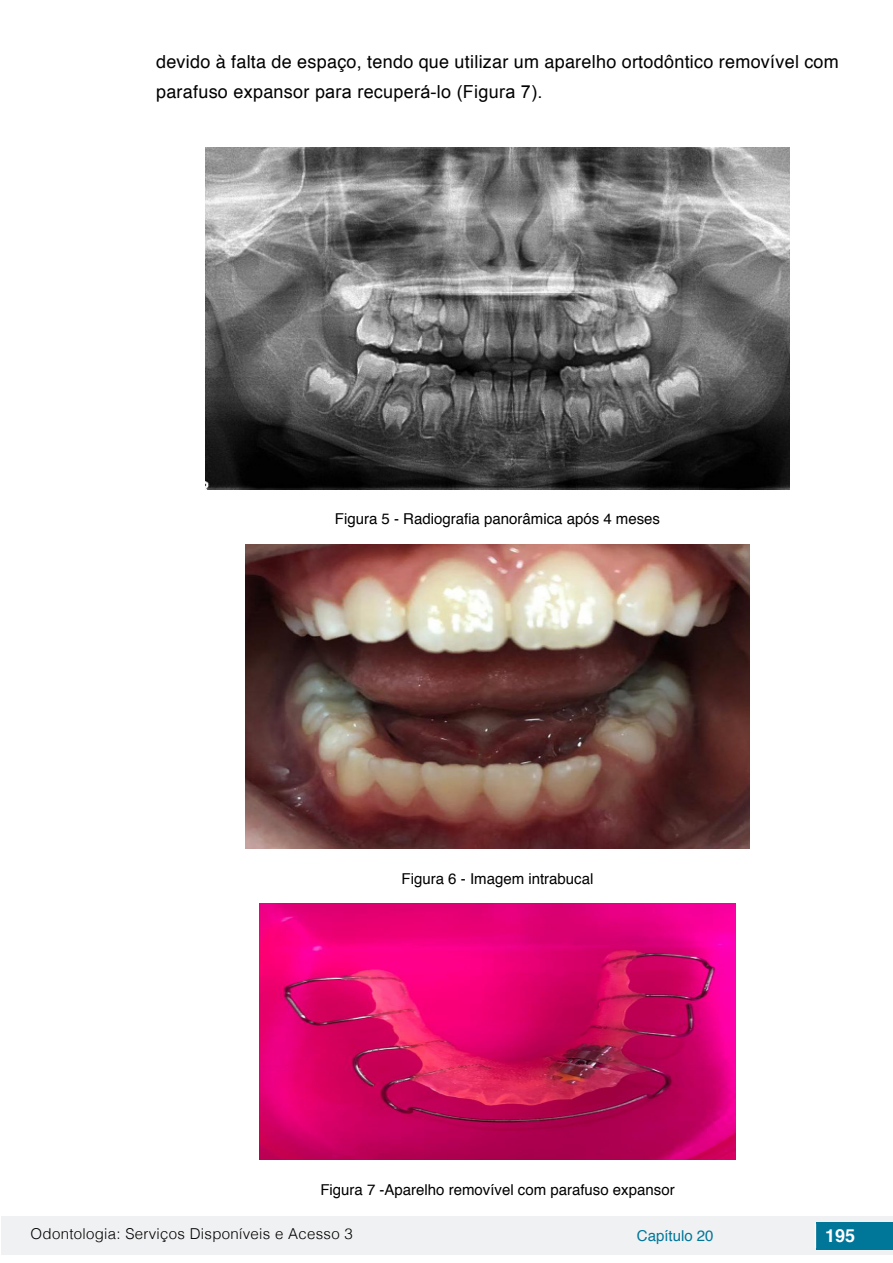
<style>
.page{position:relative;width:893px;height:1263px;background:#fff}
.page>*{position:absolute;margin:0;border:0;box-sizing:border-box;transform-origin:0 0}
.txt{font:18px/30px "Helvetica";letter-spacing:.015em;color:#000}
.t1{font:700 18px "Helvetica";color:#fff}
.info_tab_gra_imag{font:15px "Helvetica";color:#000}
.t2{font:300 15px "Helvetica";letter-spacing:.02em;color:#000}
.t3{font:15px "Helvetica";color:#007699}
.s1{font-family:"Arial"}
</style>
<div class="page">
<div style="left:1px;top:1216px;width:891px;height:38px;background:#f0f1f2"></div>
<div style="left:816px;top:1222px;width:77px;height:27px;background:#007699"></div>
<svg style="left:815px;top:1224px;width:1px;height:24px"></svg>
<img style="left:205px;top:148px;width:585px;height:341px">
<img style="left:246px;top:544px;width:503px;height:305px">
<img style="left:260px;top:904px;width:475px;height:256px">
<p class="txt" style="left:156px;top:47px;width:684px">devido à falta de espaço, tendo que utilizar um aparelho ortodôntico removível com parafuso expansor <span class="s1">para recuperá-lo (Figura 7).</span></p>
<p class="info_tab_gra_imag" style="left:335px;top:507px;width:327px">Figura 5 - Radiografia panorâmica após 4 meses</p>
<p class="info_tab_gra_imag" style="left:402px;top:867px;width:193px">Figura 6 - Imagem intrabucal</p>
<p class="info_tab_gra_imag" style="left:320px;top:1178px;width:356px">Figura 7 -Aparelho removível com parafuso expansor</p>
<p class="t2" style="left:31px;top:1221px;width:324px">Odontologia: Serviços Disponíveis e Acesso 3</p>
<p class="t3" style="left:637px;top:1224px;width:78px">Capítulo 20</p>
<p class="t1" style="left:825px;top:1221px;width:32px">195</p>
</div>
